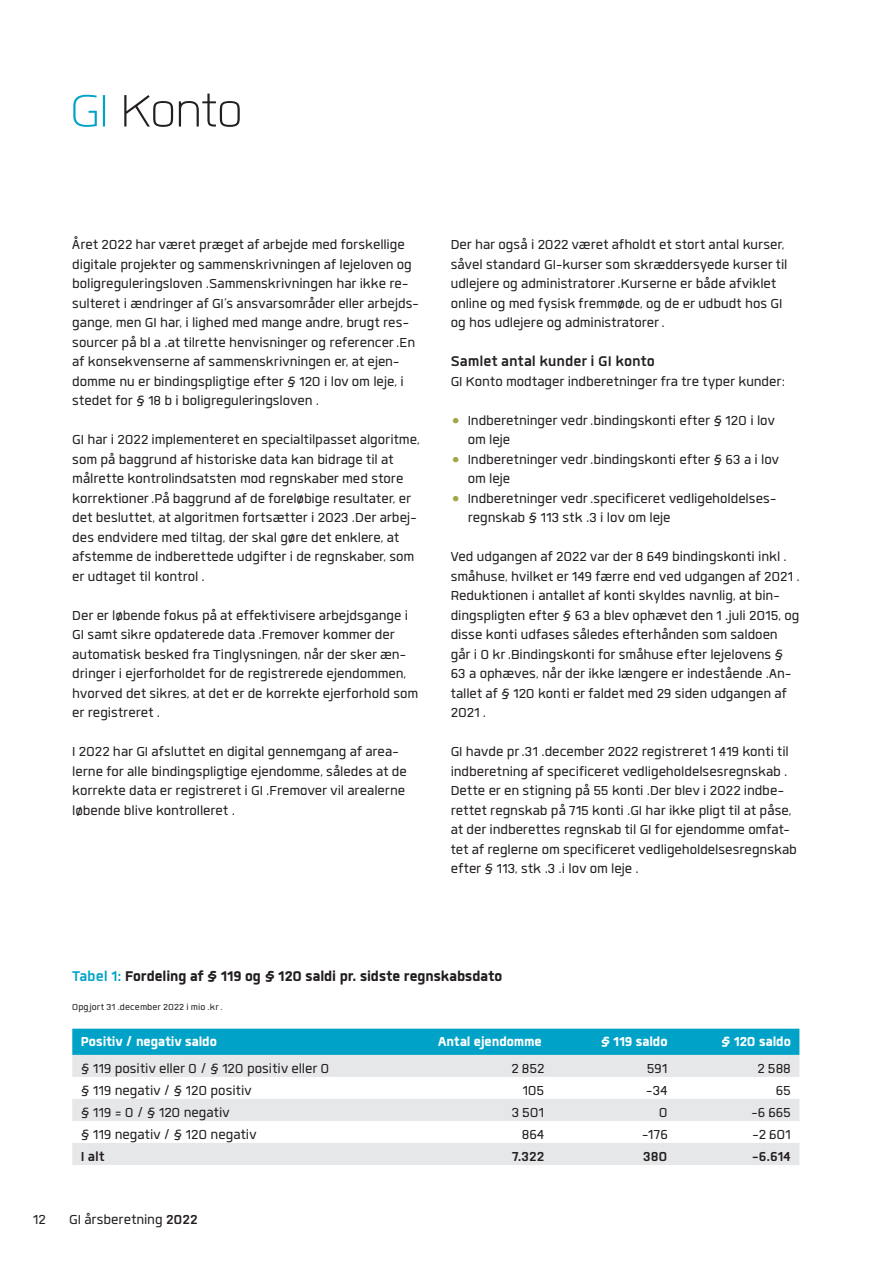
<style>
.page{position:relative;width:893px;height:1263px;background:#fff}
.page>*{position:absolute;margin:0;border:0;box-sizing:border-box;transform-origin:0 0}
.rubrik_1_-_42{font:300 63px "Quan";letter-spacing:-.01em;color:#231f20}
.Tabelrubrik{font:800 19.5px "Quan";letter-spacing:-.005em;color:#231f20}
.Mellem{font:700 19.5px "Quan";letter-spacing:-.005em;color:#231f20}
.Brød{font:18px/19.5px "Quan";color:#231f20}
.Bullet{font:18px/19.5px "Quan";letter-spacing:-.005em;color:#231f20}
.Tabel_tekst{font:18px "Quan";letter-spacing:.005em;color:#231f20}
.Tabel_headertekst{font:800 18px "Quan";color:#fff}
.Tabel_tekst-2{font:700 18px "Quan";letter-spacing:.005em;color:#231f20}
.Tabel_lille_tekst{font:12px "Quan";letter-spacing:.01em;color:#231f20}
.s1{color:#00a3c7}
.s2{font-size:37.5px;color:#9fa746}
.s3{font-weight:700;color:#00a3c7}
.s4{font-weight:700}
</style>
<div class="page">
<div style="left:72px;top:1029px;width:727px;height:26px;background:#00a3c7"></div>
<svg style="left:72px;top:1055px;width:727px;height:110px;fill:#e6e7e9"></svg>
<h1 class="rubrik_1_-_42" style="left:70px;top:82px;width:174px"><span class="s1">GI</span> Konto</h1>
<p class="Brød" style="left:72px;top:235px;width:348px">Året 2022 har været præget af arbejde med forskellige digitale projekter og sammenskrivningen af lejeloven og boligreguleringsloven. Sammenskrivningen har ikke re&shy;sulteret i ændringer af GI’s ansvarsområder eller arbejds&shy;gange, men GI har, i lighed med mange andre, brugt res&shy;sourcer på bl.a. at tilrette henvisninger og referencer. En af konsekvenserne af sammenskrivningen er, at ejen&shy;domme nu er bindingspligtige efter § 120 i lov om leje, i stedet for § 18 b i boligreguleringsloven.</p>
<p class="Brød" style="left:72px;top:430px;width:349px">GI har i 2022 implementeret en specialtilpasset algoritme, som på baggrund af historiske data kan bidrage til at målrette kontrolindsatsten mod regnskaber med store korrektioner. På baggrund af de foreløbige resultater, er det besluttet, at algoritmen fortsætter i 2023. Der arbej&shy;des endvidere med tiltag, der skal gøre det enklere, at afstemme de indberettede udgifter i de regnskaber, som er udtaget til kontrol.</p>
<p class="Brød" style="left:72px;top:605px;width:347px">Der er løbende fokus på at effektivisere arbejdsgange i GI samt sikre opdaterede data. Fremover kommer der automatisk besked fra Tinglysningen, når der sker æn&shy;dringer i ejerforholdet for de registrerede ejendommen, hvorved det sikres, at det er de korrekte ejerforhold som er registreret.</p>
<p class="Brød" style="left:72px;top:742px;width:336px">I 2022 har GI afsluttet en digital gennemgang af area&shy;lerne for alle bindingspligtige ejendomme, således at de korrekte data er registreret i GI. Fremover vil arealerne løbende blive kontrolleret.</p>
<p class="Brød" style="left:451px;top:235px;width:338px">Der har også i 2022 været afholdt et stort antal kurser, såvel standard GI-kurser som skræddersyede kurser til udlejere og administratorer. Kurserne er både afviklet online og med fysisk fremmøde, og de er udbudt hos GI og hos udlejere og administratorer.</p>
<h2 class="Mellem" style="left:451px;top:352px;width:206px">Samlet antal kunder i GI konto</h2>
<p class="Brød" style="left:451px;top:371px;width:336px">GI Konto modtager indberetninger fra tre typer kunder:</p>
<p class="Bullet" style="left:468px;top:410px;width:309px;text-indent:-17px"><span class="s2">•</span> Indberetninger vedr. bindingskonti efter § 120 i lov om leje</p>
<p class="Bullet" style="left:468px;top:449px;width:313px;text-indent:-17px"><span class="s2">•</span> Indberetninger vedr. bindingskonti efter § 63 a i lov om leje</p>
<p class="Bullet" style="left:468px;top:488px;width:311px;text-indent:-17px"><span class="s2">•</span> Indberetninger vedr. specificeret vedligeholdelses&shy;regnskab § 113 stk. 3 i lov om leje</p>
<p class="Brød" style="left:451px;top:547px;width:350px">Ved udgangen af 2022 var der 8.649 bindingskonti inkl. småhuse, hvilket er 149 færre end ved udgangen af 2021.<br>Reduktionen i antallet af konti skyldes navnlig, at bin&shy;dingspligten efter § 63 a blev ophævet den 1. juli 2015, og disse konti udfases således efterhånden som saldoen går i 0 kr. Bindingskonti for småhuse efter lejelovens § 63 a ophæves, når der ikke længere er indestående. An&shy;tallet af § 120 konti er faldet med 29 siden udgangen af 2021.</p>
<p class="Brød" style="left:451px;top:742px;width:348px">GI havde pr. 31. december 2022 registreret 1.419 konti til indberetning af specificeret vedligeholdelsesregnskab.<br>Dette er en stigning på 55 konti. Der blev i 2022 indbe&shy;rettet regnskab på 715 konti. GI har ikke pligt til at påse, at der indberettes regnskab til GI for ejendomme omfat&shy;tet af reglerne om specificeret vedligeholdelsesregnskab efter § 113, stk. 3. i lov om leje.</p>
<h3 class="Tabelrubrik" style="left:72px;top:966px;width:431px"><span class="s3">Tabel 1:</span> Fordeling af § 119 og § 120 saldi pr. sidste regnskabsdato</h3>
<p class="Tabel_lille_tekst" style="left:72px;top:1001px;width:150px">Opgjort 31. december 2022 i mio. kr.</p>
<p class="Tabel_headertekst" style="left:81px;top:1033px;width:138px">Positiv / negativ saldo</p>
<p class="Tabel_headertekst" style="left:438px;top:1033px;width:105px">Antal ejendomme</p>
<p class="Tabel_headertekst" style="left:601px;top:1033px;width:68px">§ 119 saldo</p>
<p class="Tabel_headertekst" style="left:721px;top:1033px;width:71px">§ 120 saldo</p>
<p class="Tabel_tekst" style="left:81px;top:1060px;width:250px">§ 119 positiv eller 0 / § 120 positiv eller 0</p>
<p class="Tabel_tekst" style="left:511px;top:1060px;width:34px">2.852</p>
<p class="Tabel_tekst" style="left:647px;top:1060px;width:22px">591</p>
<p class="Tabel_tekst" style="left:758px;top:1060px;width:35px">2.588</p>
<p class="Tabel_tekst" style="left:81px;top:1082px;width:172px">§ 119 negativ / § 120 positiv</p>
<p class="Tabel_tekst" style="left:523px;top:1082px;width:23px">105</p>
<p class="Tabel_tekst" style="left:646px;top:1082px;width:23px">-34</p>
<p class="Tabel_tekst" style="left:776px;top:1082px;width:17px">65</p>
<p class="Tabel_tekst" style="left:81px;top:1104px;width:150px">§ 119 = 0 / § 120 negativ</p>
<p class="Tabel_tekst" style="left:512px;top:1104px;width:34px">3.501</p>
<p class="Tabel_tekst" style="left:659px;top:1104px;width:10px">0</p>
<p class="Tabel_tekst" style="left:751px;top:1104px;width:41px">-6.665</p>
<p class="Tabel_tekst" style="left:81px;top:1126px;width:177px">§ 119 negativ / § 120 negativ</p>
<p class="Tabel_tekst" style="left:522px;top:1126px;width:24px">864</p>
<p class="Tabel_tekst" style="left:642px;top:1126px;width:27px">-176</p>
<p class="Tabel_tekst" style="left:752px;top:1126px;width:40px">-2.601</p>
<p class="Tabel_tekst-2" style="left:81px;top:1147px;width:25px">I alt</p>
<p class="Tabel_tekst-2" style="left:512px;top:1147px;width:34px">7.322</p>
<p class="Tabel_tekst-2" style="left:643px;top:1147px;width:26px">380</p>
<p class="Tabel_tekst-2" style="left:752px;top:1147px;width:41px">-6.614</p>
<p class="Brød" style="left:33px;top:1210px;width:14px">12</p>
<p class="Brød" style="left:69px;top:1210px;width:130px">GI årsberetning <span class="s4">2022</span></p>
</div>
